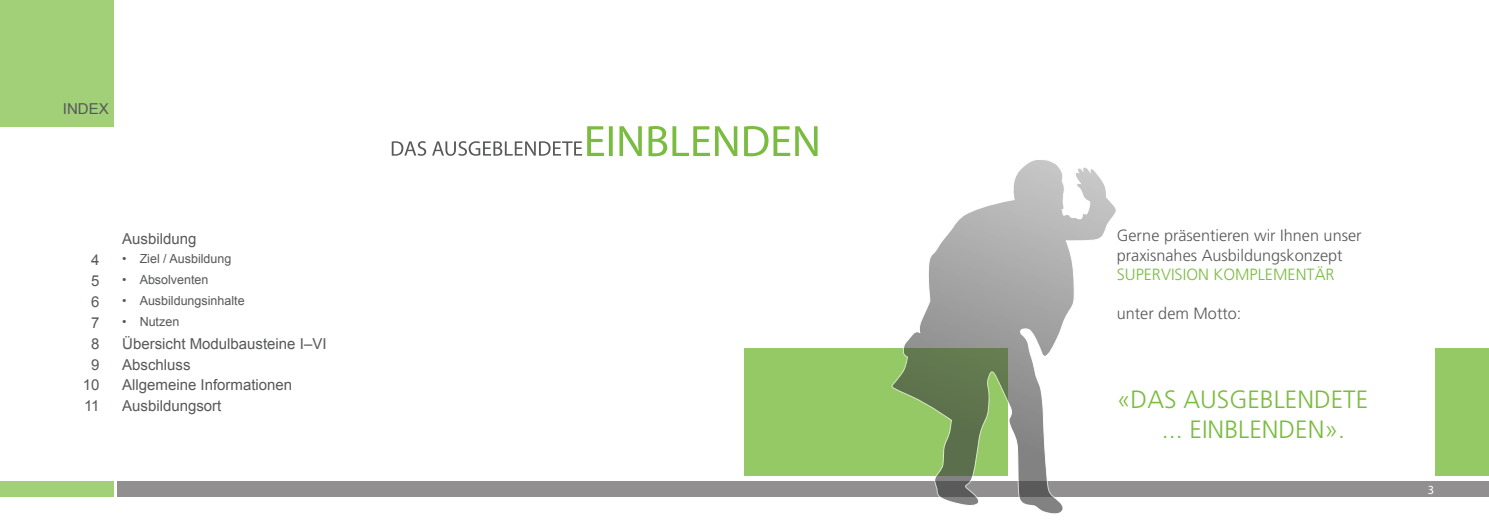
<style>
.page{position:relative;width:1489px;height:525px;background:#fff}
.page>*{position:absolute;margin:0;border:0;box-sizing:border-box;transform-origin:0 0}
.t1{font:300 25px/30px "Frutiger LT";color:#7abc3f}
.t2{font:300 16.25px/19.5px "Frutiger LT";color:#57585a}
.t3{font:300 16.25px "Frutiger LT";color:#7abc3f}
.t4{font:15px "Arial";color:#57585a}
.t5{font:12.5px "Arial";color:#57585a}
.t6{font:12.5px "Myriad Pro";color:#fff}
</style>
<div class="page">
<div style="left:0;top:0;width:113px;height:126px;background:#a2d078"></div>
<div style="left:0;top:481px;width:113px;height:15px;background:#a2d078"></div>
<div style="left:117px;top:481px;width:1371px;height:15px;background:#918f8f"></div>
<div style="left:744px;top:348px;width:264px;height:127px;background:#94c965"></div>
<div style="left:1435px;top:348px;width:53px;height:127px;background:#94c965"></div>
<svg style="left:890px;top:160px;width:227px;height:354px"></svg>
<svg style="left:392px;top:126px;width:425px;height:30px"></svg>
<p class="t4" style="left:63px;top:99px;width:47px">INDEX</p>
<p class="t4" style="left:122px;top:228px;width:76px">Ausbildung</p>
<p class="t4" style="left:91px;top:249px;width:10px">4</p>
<p class="t5" style="left:122px;top:250px;width:111px">• Ziel / Ausbildung</p>
<p class="t4" style="left:91px;top:270px;width:10px">5</p>
<p class="t5" style="left:122px;top:271px;width:88px">• Absolventen</p>
<p class="t4" style="left:91px;top:291px;width:10px">6</p>
<p class="t5" style="left:122px;top:292px;width:124px">• Ausbildungsinhalte</p>
<p class="t4" style="left:91px;top:312px;width:10px">7</p>
<p class="t5" style="left:122px;top:313px;width:59px">• Nutzen</p>
<p class="t4" style="left:91px;top:333px;width:10px">8</p>
<p class="t4" style="left:122px;top:333px;width:206px">Übersicht Modulbausteine I–VI</p>
<p class="t4" style="left:91px;top:354px;width:10px">9</p>
<p class="t4" style="left:122px;top:354px;width:70px">Abschluss</p>
<p class="t4" style="left:83px;top:375px;width:18px">10</p>
<p class="t4" style="left:122px;top:375px;width:172px">Allgemeine Informationen</p>
<p class="t4" style="left:84px;top:396px;width:17px">11</p>
<p class="t4" style="left:122px;top:396px;width:101px">Ausbildungsort</p>
<p class="t2" style="left:1116px;top:226px;width:246px">Gerne präsentieren wir Ihnen unser praxisnahes Ausbildungskonzept</p>
<p class="t3" style="left:1116px;top:265px;width:219px">SUPERVISION KOMPLEMENTÄR</p>
<p class="t2" style="left:1116px;top:304px;width:126px">unter dem Motto:</p>
<h1 class="t1" style="left:1161px;top:384px;width:208px;text-indent:-45px">«DAS AUSGEBLENDETE ... EINBLENDEN».</h1>
<p class="t6" style="left:1427px;top:481px;width:8px">3</p>
</div>
